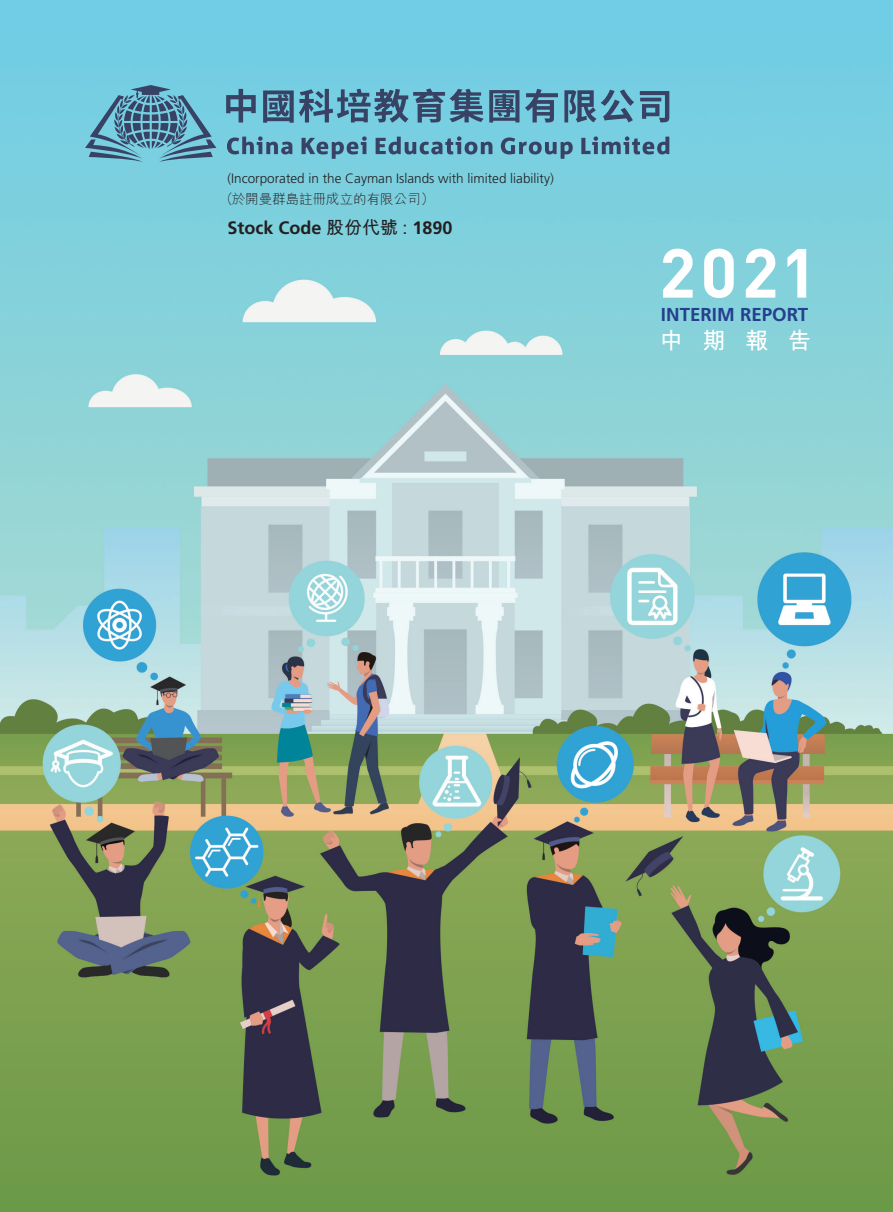
<style>
.page{position:relative;width:893px;height:1212px;background:#fff}
.page>*{position:absolute;margin:0;border:0;box-sizing:border-box;transform-origin:0 0}
.t1{font:68.25px "DIN Bold";color:#fff}
.t2{font:700 23.25px "M Hei HK";color:#fff}
.t3{font:700 18.75px "Frutiger LT Std";color:#253f8e}
.t4{font:700 18px "Frutiger LT Std";color:#231f20}
.t5{font:300 13.5px "Frutiger LT Std";color:#231f20}
.t6{font:300 13.5px "M Hei HK";color:#231f20}
.s1{font-family:"M Hei HK"}
</style>
<div class="page">
<img style="left:0;top:0;width:893px;height:1212px">
<svg style="left:226px;top:88px;width:443px;height:35px;background:#598fa9"></svg>
<svg style="left:227px;top:136px;width:442px;height:23px;background:#64a2b9"></svg>
<svg style="left:85px;top:85px;width:131px;height:77px;background:#619eb6"></svg>
<p class="t5" style="left:227px;top:171px;width:328px">(Incorporated in the Cayman Islands with limited liability)</p>
<p class="t6" style="left:220px;top:193px;width:216px">（於開曼群島註冊成立的有限公司）</p>
<h3 class="t4" style="left:227px;top:218px;width:227px">Stock Code <span class="s1">股份代號 :</span> 1890</h3>
<h1 class="t1" style="left:659px;top:228px;width:160px">2021</h1>
<h3 class="t3" style="left:661px;top:304px;width:149px">INTERIM REPORT</h3>
<h2 class="t2" style="left:660px;top:323px;width:152px">中期報告</h2>
</div>
